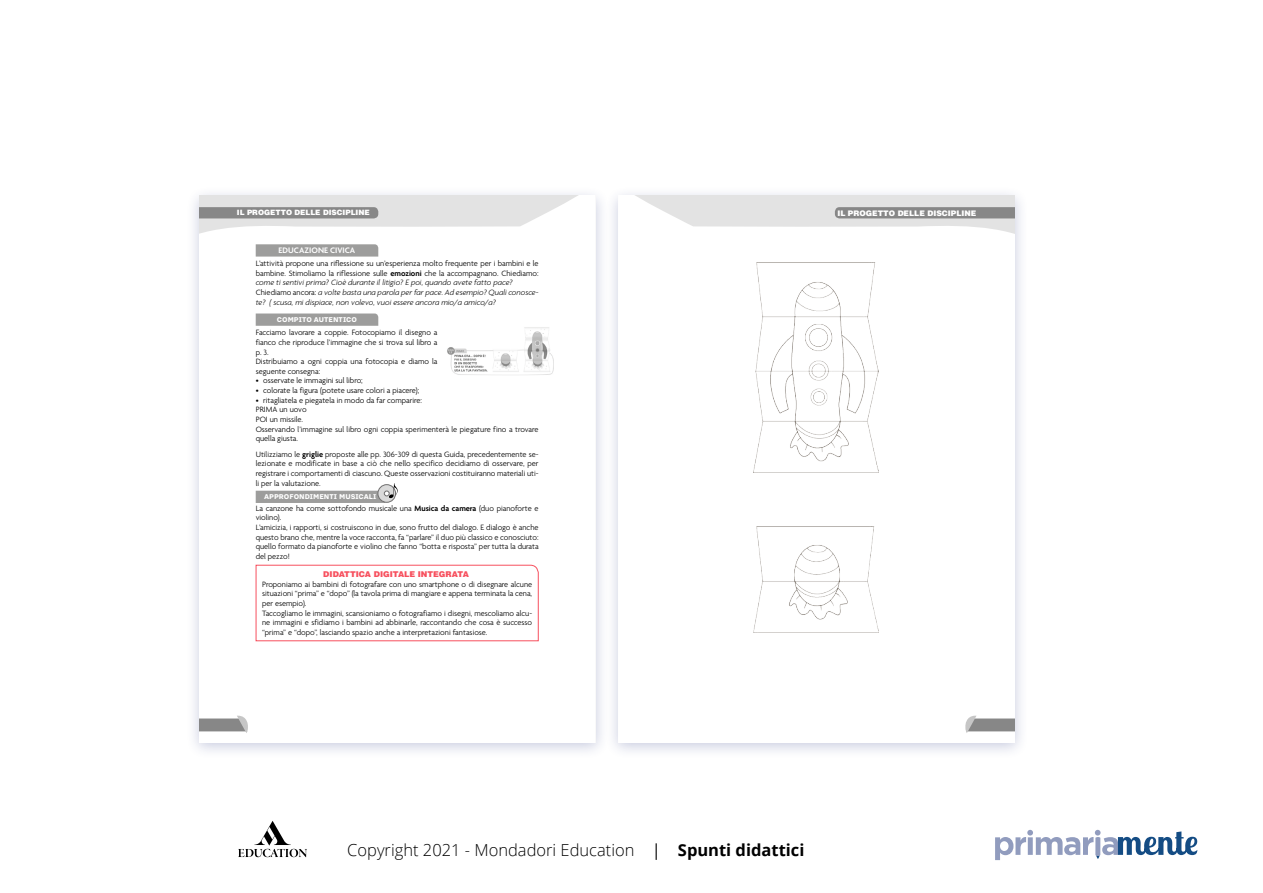
<style>
.page{position:relative;width:1263px;height:893px;background:#fff}
.page>*{position:absolute;margin:0;border:0;box-sizing:border-box;transform-origin:0 0}
.t1{font:300 16.5px "Open Sans";color:#000}
.t2{font:800 8.7px "Nitti Grotesk";color:#fff}
.t3{font:600 8.7px "Agenda";color:#fff}
.t4{font:300 8.25px/9.6px "Agenda";color:#000}
.t5{font:italic 300 8.25px/9.6px "Agenda";color:#000}
.t6{font:900 7.95px "Helvetica LT Std";letter-spacing:-.005em;color:#f7505e}
.t7{font:900 7.65px "Helvetica LT Std";color:#fff}
.t8{font:900 7.35px "Helvetica LT Std";color:#fff}
.s1{font-style:normal}
.s2{font-weight:600;font-style:normal}
.s3{font-weight:600}
.s4{font-weight:400}
.s5{font-weight:700}
</style>
<div class="page">
<svg style="left:995px;top:830px;width:202px;height:30px"></svg>
<svg style="left:238px;top:821px;width:69px;height:36px"></svg>
<div style="left:186px;top:186px;width:423px;height:574px;background:#273583;opacity:.25"></div>
<svg style="left:199px;top:195px;width:396px;height:547px"></svg>
<hr style="left:595px;top:195px;width:1px;height:547px;background:#e3e3e3">
<svg style="left:199px;top:716px;width:49px;height:17px"></svg>
<svg style="left:199px;top:207px;width:179px;height:11px"></svg>
<svg style="left:256px;top:244px;width:122px;height:13px"></svg>
<svg style="left:256px;top:313px;width:122px;height:13px"></svg>
<svg style="left:256px;top:483px;width:142px;height:20px"></svg>
<img style="left:446px;top:325px;width:108px;height:51px">
<svg style="left:255px;top:564px;width:284px;height:77px"></svg>
<div style="left:605px;top:186px;width:423px;height:574px;background:#273583;opacity:.25"></div>
<svg style="left:619px;top:195px;width:395px;height:547px"></svg>
<svg style="left:965px;top:716px;width:49px;height:17px"></svg>
<svg style="left:835px;top:207px;width:179px;height:11px"></svg>
<img style="left:753px;top:263px;width:125px;height:209px">
<img style="left:753px;top:526px;width:126px;height:106px">
<svg style="left:618px;top:195px;width:1px;height:548px"></svg>
<p class="t8" style="left:237px;top:208px;width:134px">IL PROGETTO DELLE DISCIPLINE</p>
<p class="t3" style="left:279px;top:246px;width:78px">EDUCAZIONE CIVICA</p>
<p class="t5" style="left:256px;top:259px;width:284px"><span class="s1">L’attività propone una riflessione su un’esperienza molto frequente per i bambini e le bambine. Stimoliamo la riflessione sulle</span> <span class="s2">emozioni</span> <span class="s1">che la accompagnano. Chiediamo: </span>come ti sentivi prima? Cioè durante il litigio? E poi, quando avete fatto pace?<br><span class="s1">Chiediamo ancora:</span> a volte basta una parola per far pace. Ad esempio? Quali conosce&shy;te? ( scusa, mi dispiace, non volevo, vuoi essere ancora mio/a amico/a?</p>
<p class="t2" style="left:277px;top:315px;width:82px">COMPITO AUTENTICO</p>
<p class="t4" style="left:256px;top:328px;width:183px">Facciamo lavorare a coppie. Fotocopiamo il disegno a fianco che riproduce l’immagine che si trova sul libro a p. 3.<br>Distribuiamo a ogni coppia una fotocopia e diamo la seguente consegna:</p>
<p class="t4" style="left:256px;top:377px;width:109px">• osservate le immagini sul libro;</p>
<p class="t4" style="left:256px;top:386px;width:165px">• colorate la figura (potete usare colori a piacere);</p>
<p class="t4" style="left:256px;top:396px;width:284px">• ritagliatela e piegatela in modo da far comparire:<br>PRIMA un uovo<br>POI un missile.<br>Osservando l’immagine sul libro ogni coppia sperimenterà le piegature fino a trovare quella giusta.</p>
<p class="t4" style="left:256px;top:450px;width:284px;text-align:justify">Utilizziamo le <span class="s3">griglie</span> proposte alle pp. 306-309 di questa Guida, precedentemente se&shy;lezionate e modificate in base a ciò che nello specifico decidiamo di osservare, per registrare i comportamenti di ciascuno. Queste osservazioni costituiranno materiali uti&shy;li per la valutazione.</p>
<p class="t2" style="left:264px;top:492px;width:114px">APPROFONDIMENTI MUSICALI</p>
<p class="t4" style="left:256px;top:504px;width:284px">La canzone ha come sottofondo musicale una <span class="s3">Musica da camera</span> (duo pianoforte e violino).<br>L’amicizia, i rapporti, si costruiscono in due, sono frutto del dialogo. E dialogo è anche questo brano che, mentre la voce racconta, fa “parlare” il duo più classico e conosciuto: quello formato da pianoforte e violino che fanno “botta e risposta” per tutta la durata del pezzo!</p>
<p class="t6" style="left:323px;top:569px;width:147px">DIDATTICA DIGITALE INTEGRATA</p>
<p class="t4" style="left:262px;top:580px;width:272px">Proponiamo ai bambini di fotografare con uno smartphone o di disegnare alcune situazioni “prima” e “dopo” (la tavola prima di mangiare e appena terminata la cena, per esempio).<br>Taccogliamo le immagini, scansioniamo o fotografiamo i disegni, mescoliamo alcu&shy;ne immagini e sfidiamo i bambini ad abbinarle, raccontando che cosa è successo “prima” e “dopo”, lasciando spazio anche a interpretazioni fantasiose.</p>
<p class="t7" style="left:837px;top:208px;width:140px">IL PROGETTO DELLE DISCIPLINE</p>
<h1 class="t1" style="left:347px;top:838px;width:459px">Copyright 2021 - Mondadori Education <span class="s4">|</span> <span class="s5">Spunti didattici</span></h1>
</div>
